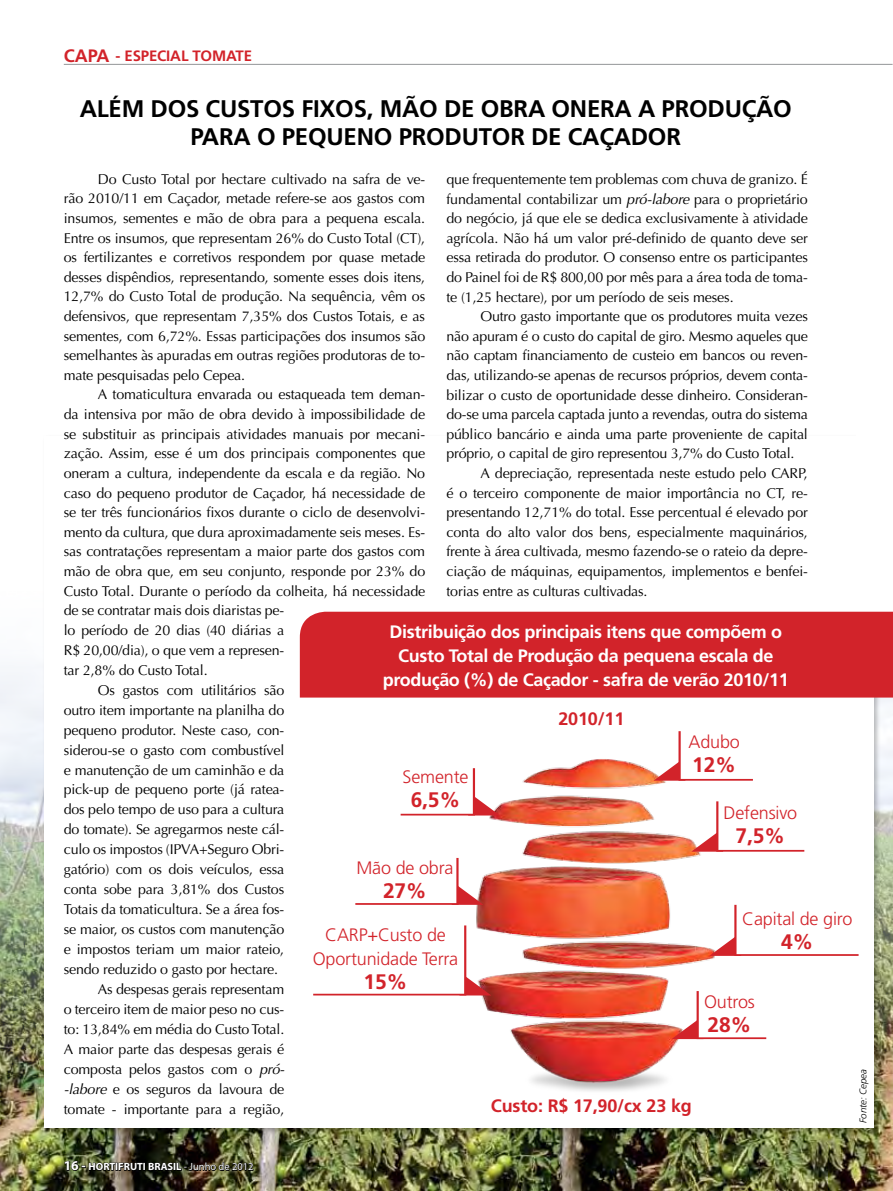
<style>
.page{position:relative;width:893px;height:1191px;background:#fff}
.page>*{position:absolute;margin:0;border:0;box-sizing:border-box;transform-origin:0 0}
.t1{font:700 24px/28.8px "Frutiger";letter-spacing:-.01em;color:#000;text-align:center}
.t2{font:700 21px "Frutiger";letter-spacing:-.01em;color:#d2232a}
.t3{font:700 18px/24px "Frutiger";letter-spacing:-.02em;color:#fff;text-align:center}
.t4{font:300 18px/24px "Frutiger";letter-spacing:-.01em;color:#d2232a;text-align:center}
.t5{font:700 18px "Frutiger";letter-spacing:-.01em;color:#d2232a}
.t6{font:700 15px "Frutiger";letter-spacing:-.01em;color:#d2232a}
.t7{font:14.25px/19.6px "Optima";letter-spacing:-.01em;color:#000;text-align:justify}
.t8{font:700 10.5px "Myriad Pro";color:#fff}
.t9{font:italic 300 9.75px "Frutiger";letter-spacing:-.01em;color:#000}
.s1{font-style:italic}
.s2{font-size:13.5px}
.s3{font-weight:400}
</style>
<div class="page">
<img style="left:0;top:667px;width:893px;height:524px">
<div style="left:42px;top:434px;width:839px;height:701px;background:#000;opacity:.25"></div>
<div style="left:44px;top:436px;width:829px;height:691px;background:#fff"></div>
<div style="left:856px;top:387px;width:37px;height:248px;background:#fff"></div>
<div style="left:300px;top:611px;width:593px;height:86px;background:#d2232a"></div>
<img style="left:463px;top:759px;width:257px;height:332px">
<svg style="left:400px;top:762px;width:100px;height:53px"></svg>
<svg style="left:355px;top:852px;width:129px;height:53px"></svg>
<svg style="left:313px;top:922px;width:178px;height:73px"></svg>
<svg style="left:653px;top:731px;width:100px;height:49px"></svg>
<svg style="left:691px;top:799px;width:114px;height:52px"></svg>
<svg style="left:709px;top:903px;width:150px;height:53px"></svg>
<svg style="left:672px;top:986px;width:95px;height:53px"></svg>
<img style="left:64px;top:1158px;width:190px;height:15px">
<hr style="left:64px;top:64px;width:829px;height:1px;background:#939598">
<p class="t5" style="left:64px;top:45px;width:47px">CAPA</p>
<p class="t6" style="left:116px;top:47px;width:138px">- ESPECIAL TOMATE</p>
<h1 class="t1" style="left:80px;top:94px;width:714px">ALÉM DOS CUSTOS FIXOS, MÃO DE OBRA ONERA A PRODUÇÃO<br>PARA O PEQUENO PRODUTOR DE CAÇADOR</h1>
<p class="t7" style="left:64px;top:169px;width:363px;text-indent:34px">Do Custo Total por hectare cultivado na safra de ve&shy;rão 2010/11 em Caçador, metade refere-se aos gastos com insumos, sementes e mão de obra para a pequena escala.<br>Entre os insumos, que representam 26% do Custo Total (CT), os fertilizantes e corretivos respondem por quase metade desses dispêndios, representando, somente esses dois itens, 12,7% do Custo Total de produção. Na sequência, vêm os defensivos, que representam 7,35% dos Custos Totais, e as sementes, com 6,72%. Essas participações dos insumos são semelhantes às apuradas em outras regiões produtoras de to&shy;mate pesquisadas pelo Cepea.</p>
<p class="t7" style="left:98px;top:385px;width:329px">A tomaticultura envarada ou estaqueada tem deman-</p>
<p class="t7" style="left:64px;top:405px;width:363px">da intensiva por mão de obra devido à impossibilidade de</p>
<p class="t7" style="left:64px;top:424px;width:363px">se substituir as principais atividades manuais por mecani-</p>
<p class="t7" style="left:64px;top:444px;width:363px">zação. Assim, esse é um dos principais componentes que</p>
<p class="t7" style="left:64px;top:463px;width:363px">oneram a cultura, independente da escala e da região. No</p>
<p class="t7" style="left:64px;top:483px;width:363px">caso do pequeno produtor de Caçador, há necessidade de</p>
<p class="t7" style="left:64px;top:503px;width:363px">se ter três funcionários fixos durante o ciclo de desenvolvi-</p>
<p class="t7" style="left:64px;top:522px;width:363px">mento da cultura, que dura aproximadamente seis meses. Es-</p>
<p class="t7" style="left:64px;top:542px;width:363px">sas contratações representam a maior parte dos gastos com</p>
<p class="t7" style="left:64px;top:561px;width:363px">mão de obra que, em seu conjunto, responde por 23% do</p>
<p class="t7" style="left:64px;top:581px;width:363px">Custo Total. Durante o período da colheita, há necessidade</p>
<p class="t7" style="left:64px;top:601px;width:222px">de se contratar mais dois diaristas pe-</p>
<p class="t7" style="left:64px;top:620px;width:222px">lo período de 20 dias (40 diárias a</p>
<p class="t7" style="left:64px;top:640px;width:222px">R$ 20,00/dia), o que vem a represen-</p>
<p class="t7" style="left:64px;top:660px;width:145px">tar 2,8% do Custo Total.</p>
<p class="t7" style="left:98px;top:680px;width:188px">Os gastos com utilitários são</p>
<p class="t7" style="left:64px;top:700px;width:222px">outro item importante na planilha do</p>
<p class="t7" style="left:64px;top:720px;width:222px">pequeno produtor. Neste caso, con-</p>
<p class="t7" style="left:64px;top:740px;width:222px">siderou-se o gasto com combustível</p>
<p class="t7" style="left:64px;top:760px;width:222px">e manutenção de um caminhão e da</p>
<p class="t7" style="left:64px;top:780px;width:222px">pick-up de pequeno porte (já ratea-</p>
<p class="t7" style="left:64px;top:800px;width:222px">dos pelo tempo de uso para a cultura</p>
<p class="t7" style="left:64px;top:820px;width:222px">do tomate). Se agregarmos neste cál-</p>
<p class="t7" style="left:64px;top:839px;width:222px">culo os impostos (IPVA+Seguro Obri-</p>
<p class="t7" style="left:64px;top:859px;width:222px">gatório) com os dois veículos, essa</p>
<p class="t7" style="left:64px;top:879px;width:222px">conta sobe para 3,81% dos Custos</p>
<p class="t7" style="left:64px;top:899px;width:222px">Totais da tomaticultura. Se a área fos-</p>
<p class="t7" style="left:64px;top:919px;width:222px">se maior, os custos com manutenção</p>
<p class="t7" style="left:64px;top:939px;width:222px">e impostos teriam um maior rateio,</p>
<p class="t7" style="left:64px;top:959px;width:216px">sendo reduzido o gasto por hectare.</p>
<p class="t7" style="left:98px;top:979px;width:188px">As despesas gerais representam</p>
<p class="t7" style="left:64px;top:999px;width:222px">o terceiro item de maior peso no cus-</p>
<p class="t7" style="left:64px;top:1019px;width:222px">to: 13,84% em média do Custo Total.</p>
<p class="t7" style="left:64px;top:1039px;width:222px">A maior parte das despesas gerais é</p>
<p class="t7" style="left:64px;top:1059px;width:222px">composta pelos gastos com o <span class="s1">pró-</span></p>
<p class="t7" style="left:64px;top:1079px;width:222px"><span class="s1">-labore</span> e os seguros da lavoura de</p>
<p class="t7" style="left:64px;top:1099px;width:222px">tomate - importante para a região,</p>
<p class="t7" style="left:446px;top:169px;width:363px">que frequentemente tem problemas com chuva de granizo. É fundamental contabilizar um <span class="s1">pró-labore</span> para o proprietário do negócio, já que ele se dedica exclusivamente à atividade agrícola. Não há um valor pré-definido de quanto deve ser essa retirada do produtor. O consenso entre os participantes do Painel foi de R$ 800,00 por mês para a área toda de toma&shy;te (1,25 hectare), por um período de seis meses.</p>
<p class="t7" style="left:480px;top:307px;width:329px">Outro gasto importante que os produtores muita vezes</p>
<p class="t7" style="left:446px;top:326px;width:363px">não apuram é o custo do capital de giro. Mesmo aqueles que</p>
<p class="t7" style="left:446px;top:346px;width:363px">não captam financiamento de custeio em bancos ou reven-</p>
<p class="t7" style="left:446px;top:365px;width:363px">das, utilizando-se apenas de recursos próprios, devem conta-</p>
<p class="t7" style="left:446px;top:385px;width:363px">bilizar o custo de oportunidade desse dinheiro. Consideran-</p>
<p class="t7" style="left:446px;top:405px;width:363px">do-se uma parcela captada junto a revendas, outra do sistema</p>
<p class="t7" style="left:446px;top:424px;width:363px">público bancário e ainda uma parte proveniente de capital</p>
<p class="t7" style="left:446px;top:444px;width:349px">próprio, o capital de giro representou 3,7% do Custo Total.</p>
<p class="t7" style="left:480px;top:463px;width:329px">A depreciação, representada neste estudo pelo CARP,</p>
<p class="t7" style="left:446px;top:483px;width:363px">é o terceiro componente de maior importância no CT, re-</p>
<p class="t7" style="left:446px;top:503px;width:363px">presentando 12,71% do total. Esse percentual é elevado por</p>
<p class="t7" style="left:446px;top:522px;width:363px">conta do alto valor dos bens, especialmente maquinários,</p>
<p class="t7" style="left:446px;top:542px;width:363px">frente à área cultivada, mesmo fazendo-se o rateio da depre-</p>
<p class="t7" style="left:446px;top:561px;width:363px">ciação de máquinas, equipamentos, implementos e benfei-</p>
<p class="t7" style="left:446px;top:581px;width:202px">torias entre as culturas cultivadas.</p>
<p class="t3" style="left:383px;top:619px;width:407px">Distribuição dos principais itens que compõem o<br>Custo Total de Produção da pequena escala de produção (%) de Caçador - safra de verão 2010/11</p>
<p class="t5" style="left:558px;top:708px;width:67px">2010/11</p>
<p class="t4" style="left:689px;top:730px;width:53px">Adubo</p>
<h2 class="t2" style="left:692px;top:752px;width:45px">12%</h2>
<p class="t4" style="left:724px;top:801px;width:75px">Defensivo</p>
<h2 class="t2" style="left:736px;top:823px;width:51px">7,5%</h2>
<p class="t4" style="left:403px;top:764px;width:67px">Semente</p>
<h2 class="t2" style="left:411px;top:787px;width:51px">6,5%</h2>
<p class="t4" style="left:356px;top:855px;width:99px">Mão de obra</p>
<h2 class="t2" style="left:383px;top:878px;width:45px">27%</h2>
<p class="t4" style="left:313px;top:923px;width:147px">CARP+Custo de<br>Oportunidade Terra</p>
<h2 class="t2" style="left:364px;top:969px;width:45px">15%</h2>
<p class="t4" style="left:742px;top:907px;width:112px">Capital de giro</p>
<h2 class="t2" style="left:781px;top:929px;width:34px">4%</h2>
<p class="t4" style="left:704px;top:989px;width:52px">Outros</p>
<h2 class="t2" style="left:708px;top:1012px;width:45px">28%</h2>
<p class="t9" style="left:858px;top:1123px;width:55px;rotate:-90deg">Fonte: Cepea</p>
<p class="t5" style="left:491px;top:1095px;width:202px">Custo: R$ 17,90/cx 23 kg</p>
<p class="t8" style="left:64px;top:1159px;width:191px"><span class="s2">16 -</span> HORTIFRUTI BRASIL <span class="s3">- Junho de 2012</span></p>
</div>
